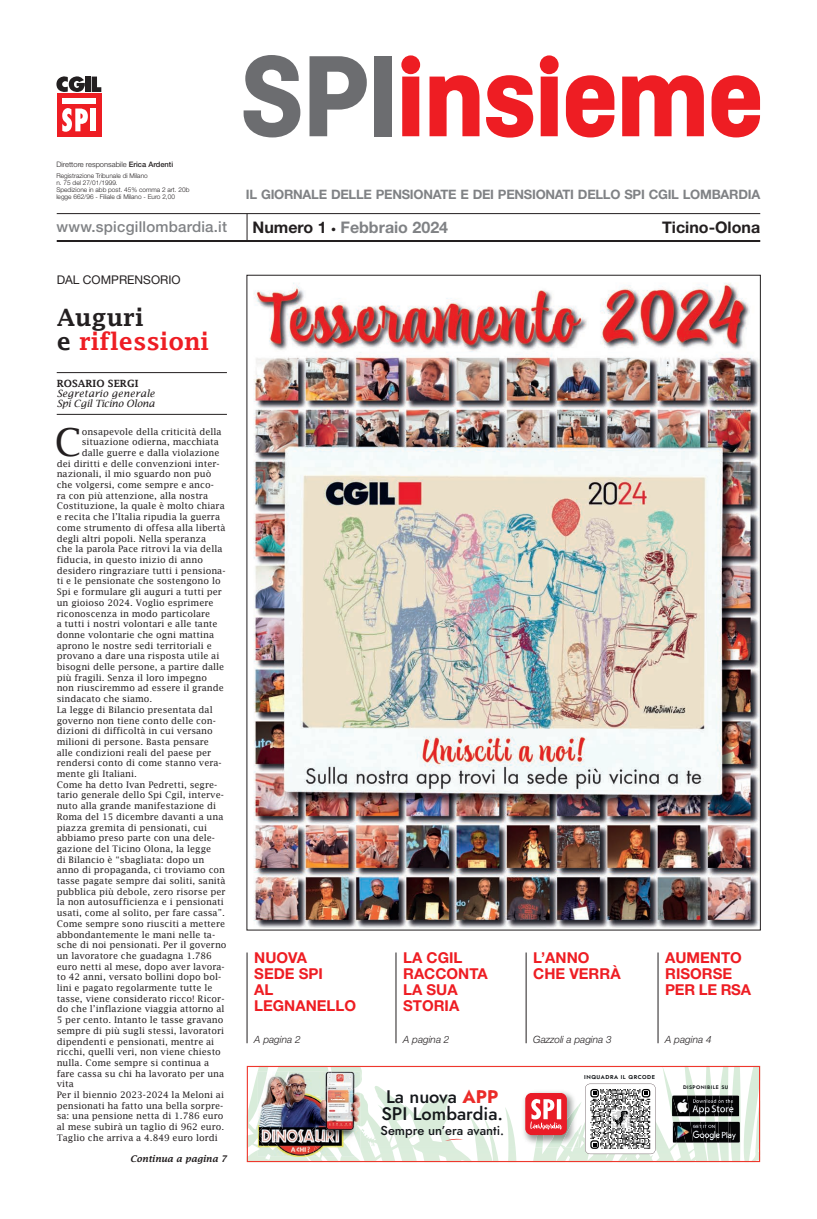
<style>
.page{position:relative;width:817px;height:1219px;background:#fff}
.page>*{position:absolute;margin:0;border:0;box-sizing:border-box;transform-origin:0 0}
.t1{font:38.6px "Lucida Fax";color:#231f20}
.t2{font:600 24px/24px "Lucida Fax";color:#ee1d23}
.t3{font:18.2px/17.5px "Jost";color:#14171a}
.t4{font:700 16px "Helvetica Neue LT Std";color:#808285}
.t5{font:700 16px "Helvetica Neue LT Std";color:#231f20}
.t6{font:700 15px/16px "Helvetica Neue LT Std";color:#ee1d23}
.t7{font:500 15px "Helvetica Neue LT Std";letter-spacing:.015em;color:#808285}
.t8{font:700 13px "Helvetica Neue LT Std";letter-spacing:-.02em;color:#808285}
.t9{font:12.9px "Jost";color:#14171a}
.t10{font:12px "Helvetica Neue LT Std";color:#231f20}
.t11{font:italic 300 10px "Helvetica Neue LT Std";color:#231f20}
.t12{font:italic 10px/10px "Lucida Fax";color:#231f20}
.t13{font:600 10px "Lucida Fax";color:#231f20}
.t14{font:9px "Lucida Fax";color:#231f20}
.t15{font:italic 600 9px "Lucida Fax";color:#231f20}
.t16{font:300 7.5px "Helvetica Neue LT Std";color:#231f20}
.t17{font:300 6.5px/7px "Helvetica Neue LT Std";color:#231f20}
.t18{font:600 5.6px "Jost";letter-spacing:.09em;color:#14171a}
.t19{font:600 5.1px "Jost";letter-spacing:.09em;color:#14171a}
.s1{font-weight:500}
.s2{color:#231f20}
.s3{font-size:10px;color:#231f20}
.s4{color:#eb2c29}
</style>
<div class="page">
<div style="left:57px;top:93px;width:44px;height:44px;background:#ee1d23"></div>
<svg style="left:56px;top:76px;width:29px;height:16px"></svg>
<div style="left:86px;top:76px;width:5px;height:16px;background:#231f20"></div>
<svg style="left:92px;top:76px;width:9px;height:16px"></svg>
<svg style="left:62px;top:108px;width:26px;height:24px"></svg>
<div style="left:91px;top:109px;width:5px;height:22px;background:#fff"></div>
<div style="left:62px;top:99px;width:34px;height:5px;background:#fff"></div>
<hr style="left:57px;top:240px;width:703px;height:2px;background:#231f20">
<svg style="left:247px;top:214px;width:1px;height:26px"></svg>
<hr style="left:57px;top:213px;width:703px;height:1px;background:#231f20">
<svg style="left:243px;top:55px;width:57px;height:82px"></svg>
<svg style="left:309px;top:56px;width:58px;height:80px"></svg>
<div style="left:374px;top:56px;width:17px;height:80px;background:#6c6d70"></div>
<svg style="left:401px;top:55px;width:19px;height:81px;background:#f04146"></svg>
<svg style="left:429px;top:75px;width:50px;height:61px"></svg>
<svg style="left:486px;top:75px;width:47px;height:63px"></svg>
<svg style="left:539px;top:55px;width:19px;height:81px;background:#f04247"></svg>
<svg style="left:565px;top:75px;width:49px;height:62px"></svg>
<svg style="left:622px;top:75px;width:81px;height:61px"></svg>
<svg style="left:711px;top:75px;width:48px;height:62px"></svg>
<svg style="left:247px;top:1066px;width:513px;height:96px"></svg>
<hr style="left:247px;top:952px;width:1px;height:91px;background:#231f20">
<hr style="left:395px;top:952px;width:1px;height:91px;background:#231f20">
<hr style="left:57px;top:372px;width:170px;height:1px;background:#231f20">
<hr style="left:57px;top:414px;width:170px;height:1px;background:#231f20">
<img style="left:253px;top:283px;width:505px;height:645px">
<hr style="left:525px;top:952px;width:1px;height:91px;background:#231f20">
<hr style="left:657px;top:952px;width:1px;height:91px;background:#231f20">
<p class="t16" style="left:56px;top:160px;width:118px">Direttore responsabile <span class="s1">Erica Ardenti</span></p>
<p class="t17" style="left:56px;top:172px;width:134px">Registrazione Tribunale di Milano<br>n. 75 del 27/01/1999.<br>Spedizione in abb post. 45% comma 2 art. 20b legge 662/96 - Filiale di Milano - Euro 2,00</p>
<h3 class="t8" style="left:246px;top:186px;width:515px">IL GIORNALE DELLE PENSIONATE E DEI PENSIONATI DELLO SPI CGIL LOMBARDIA</h3>
<h3 class="t7" style="left:57px;top:218px;width:172px">www.spicgillombardia.it</h3>
<h3 class="t4" style="left:252px;top:217px;width:197px"><span class="s2">Numero 1</span> <span class="s3">•</span> Febbraio 2024</h3>
<h3 class="t5" style="left:662px;top:217px;width:100px">Ticino-Olona</h3>
<h3 class="t10" style="left:57px;top:272px;width:125px">DAL COMPRENSORIO</h3>
<h2 class="t2" style="left:57px;top:306px;width:154px"><span class="s2">Auguri<br>e</span> riflessioni</h2>
<p class="t13" style="left:57px;top:378px;width:83px">ROSARIO SERGI</p>
<p class="t12" style="left:57px;top:388px;width:100px">Segretario generale<br>Spi Cgil Ticino Olona</p>
<h1 class="t1" style="left:54px;top:420px;width:29px">C</h1>
<p class="t14" style="left:82px;top:426px;width:141px">onsapevole della criticità della</p>
<p class="t14" style="left:82px;top:437px;width:139px">situazione odierna, macchiata</p>
<p class="t14" style="left:82px;top:447px;width:139px">dalle guerre e dalla violazione</p>
<p class="t14" style="left:57px;top:458px;width:164px">dei diritti e delle convenzioni inter-</p>
<p class="t14" style="left:57px;top:469px;width:156px">nazionali, il mio sguardo non può</p>
<p class="t14" style="left:57px;top:480px;width:159px">che volgersi, come sempre e anco-</p>
<p class="t14" style="left:57px;top:490px;width:153px">ra con più attenzione, alla nostra</p>
<p class="t14" style="left:57px;top:501px;width:169px">Costituzione, la quale è molto chiara</p>
<p class="t14" style="left:57px;top:512px;width:165px">e recita che l’Italia ripudia la guerra</p>
<p class="t14" style="left:57px;top:522px;width:170px">come strumento di offesa alla libertà</p>
<p class="t14" style="left:57px;top:533px;width:151px">degli altri popoli. Nella speranza</p>
<p class="t14" style="left:57px;top:544px;width:167px">che la parola Pace ritrovi la via della</p>
<p class="t14" style="left:57px;top:554px;width:148px">fiducia, in questo inizio di anno</p>
<p class="t14" style="left:57px;top:565px;width:170px">desidero ringraziare tutti i pensiona-</p>
<p class="t14" style="left:57px;top:576px;width:165px">ti e le pensionate che sostengono lo</p>
<p class="t14" style="left:57px;top:587px;width:167px">Spi e formulare gli auguri a tutti per</p>
<p class="t14" style="left:57px;top:597px;width:158px">un gioioso 2024. Voglio esprimere</p>
<p class="t14" style="left:57px;top:608px;width:155px">riconoscenza in modo particolare</p>
<p class="t14" style="left:57px;top:619px;width:162px">a tutti i nostri volontari e alle tante</p>
<p class="t14" style="left:57px;top:629px;width:159px">donne volontarie che ogni mattina</p>
<p class="t14" style="left:57px;top:640px;width:156px">aprono le nostre sedi territoriali e</p>
<p class="t14" style="left:57px;top:651px;width:164px">provano a dare una risposta utile ai</p>
<p class="t14" style="left:57px;top:661px;width:169px">bisogni delle persone, a partire dalle</p>
<p class="t14" style="left:57px;top:672px;width:152px">più fragili. Senza il loro impegno</p>
<p class="t14" style="left:57px;top:683px;width:168px">non riusciremmo ad essere il grande</p>
<p class="t14" style="left:57px;top:694px;width:97px">sindacato che siamo.</p>
<p class="t14" style="left:57px;top:704px;width:157px">La legge di Bilancio presentata dal</p>
<p class="t14" style="left:57px;top:715px;width:161px">governo non tiene conto delle con-</p>
<p class="t14" style="left:57px;top:726px;width:158px">dizioni di difficoltà in cui versano</p>
<p class="t14" style="left:57px;top:736px;width:154px">milioni di persone. Basta pensare</p>
<p class="t14" style="left:57px;top:747px;width:156px">alle condizioni reali del paese per</p>
<p class="t14" style="left:57px;top:758px;width:166px">rendersi conto di come stanno vera-</p>
<p class="t14" style="left:57px;top:769px;width:82px">mente gli Italiani.</p>
<p class="t14" style="left:57px;top:779px;width:162px">Come ha detto Ivan Pedretti, segre-</p>
<p class="t14" style="left:57px;top:790px;width:169px">tario generale dello Spi Cgil, interve-</p>
<p class="t14" style="left:57px;top:801px;width:161px">nuto alla grande manifestazione di</p>
<p class="t14" style="left:57px;top:811px;width:168px">Roma del 15 dicembre davanti a una</p>
<p class="t14" style="left:57px;top:822px;width:152px">piazza gremita di pensionati, cui</p>
<p class="t14" style="left:57px;top:833px;width:160px">abbiamo preso parte con una dele-</p>
<p class="t14" style="left:57px;top:843px;width:156px">gazione del Ticino Olona, la legge</p>
<p class="t14" style="left:57px;top:854px;width:149px">di Bilancio è “sbagliata: dopo un</p>
<p class="t14" style="left:57px;top:865px;width:170px">anno di propaganda, ci troviamo con</p>
<p class="t14" style="left:57px;top:876px;width:170px">tasse pagate sempre dai soliti, sanità</p>
<p class="t14" style="left:57px;top:886px;width:170px">pubblica più debole, zero risorse per</p>
<p class="t14" style="left:57px;top:897px;width:168px">la non autosufficienza e i pensionati</p>
<p class="t14" style="left:57px;top:908px;width:170px">usati, come al solito, per fare cassa”.</p>
<p class="t14" style="left:57px;top:918px;width:170px">Come sempre sono riusciti a mettere</p>
<p class="t14" style="left:57px;top:929px;width:160px">abbondantemente le mani nelle ta-</p>
<p class="t14" style="left:57px;top:940px;width:171px">sche di noi pensionati. Per il governo</p>
<p class="t14" style="left:57px;top:950px;width:157px">un lavoratore che guadagna 1.786</p>
<p class="t14" style="left:57px;top:961px;width:169px">euro netti al mese, dopo aver lavora-</p>
<p class="t14" style="left:57px;top:972px;width:166px">to 42 anni, versato bollini dopo bol-</p>
<p class="t14" style="left:57px;top:983px;width:157px">lini e pagato regolarmente tutte le</p>
<p class="t14" style="left:57px;top:993px;width:169px">tasse, viene considerato ricco! Ricor-</p>
<p class="t14" style="left:57px;top:1004px;width:169px">do che l’inflazione viaggia attorno al</p>
<p class="t14" style="left:57px;top:1015px;width:168px">5 per cento. Intanto le tasse gravano</p>
<p class="t14" style="left:57px;top:1025px;width:169px">sempre di più sugli stessi, lavoratori</p>
<p class="t14" style="left:57px;top:1036px;width:159px">dipendenti e pensionati, mentre ai</p>
<p class="t14" style="left:57px;top:1047px;width:166px">ricchi, quelli veri, non viene chiesto</p>
<p class="t14" style="left:57px;top:1057px;width:154px">nulla. Come sempre si continua a</p>
<p class="t14" style="left:57px;top:1068px;width:169px">fare cassa su chi ha lavorato per una</p>
<p class="t14" style="left:57px;top:1079px;width:19px">vita</p>
<p class="t14" style="left:57px;top:1090px;width:169px">Per il biennio 2023-2024 la Meloni ai</p>
<p class="t14" style="left:57px;top:1100px;width:168px">pensionati ha fatto una bella sorpre-</p>
<p class="t14" style="left:57px;top:1111px;width:168px">sa: una pensione netta di 1.786 euro</p>
<p class="t14" style="left:57px;top:1122px;width:169px">al mese subirà un taglio di 962 euro.</p>
<p class="t14" style="left:57px;top:1132px;width:163px">Taglio che arriva a 4.849 euro lordi</p>
<p class="t15" style="left:130px;top:1154px;width:98px">Continua a pagina 7</p>
<h3 class="t6" style="left:254px;top:949px;width:103px">NUOVA<br>SEDE SPI<br>AL<br>LEGNANELLO</h3>
<p class="t11" style="left:254px;top:1034px;width:48px">A pagina 2</p>
<h3 class="t6" style="left:403px;top:949px;width:86px">LA CGIL<br>RACCONTA<br>LA SUA<br>STORIA</h3>
<p class="t11" style="left:403px;top:1034px;width:48px">A pagina 2</p>
<h3 class="t3" style="left:381px;top:1088px;width:123px">La nuova <span class="s4">APP<br></span>SPI Lombardia.</h3>
<h3 class="t9" style="left:380px;top:1122px;width:125px">Sempre un’era avanti.</h3>
<h3 class="t6" style="left:533px;top:949px;width:89px">L’ANNO<br>CHE VERRÀ</h3>
<h3 class="t6" style="left:665px;top:949px;width:87px">AUMENTO<br>RISORSE<br>PER LE RSA</h3>
<p class="t11" style="left:533px;top:1034px;width:80px">Gazzoli a pagina 3</p>
<p class="t11" style="left:665px;top:1034px;width:48px">A pagina 4</p>
<p class="t18" style="left:584px;top:1073px;width:72px">INQUADRA IL QRCODE</p>
<p class="t19" style="left:683px;top:1084px;width:47px">DISPONIBILE SU</p>
</div>
